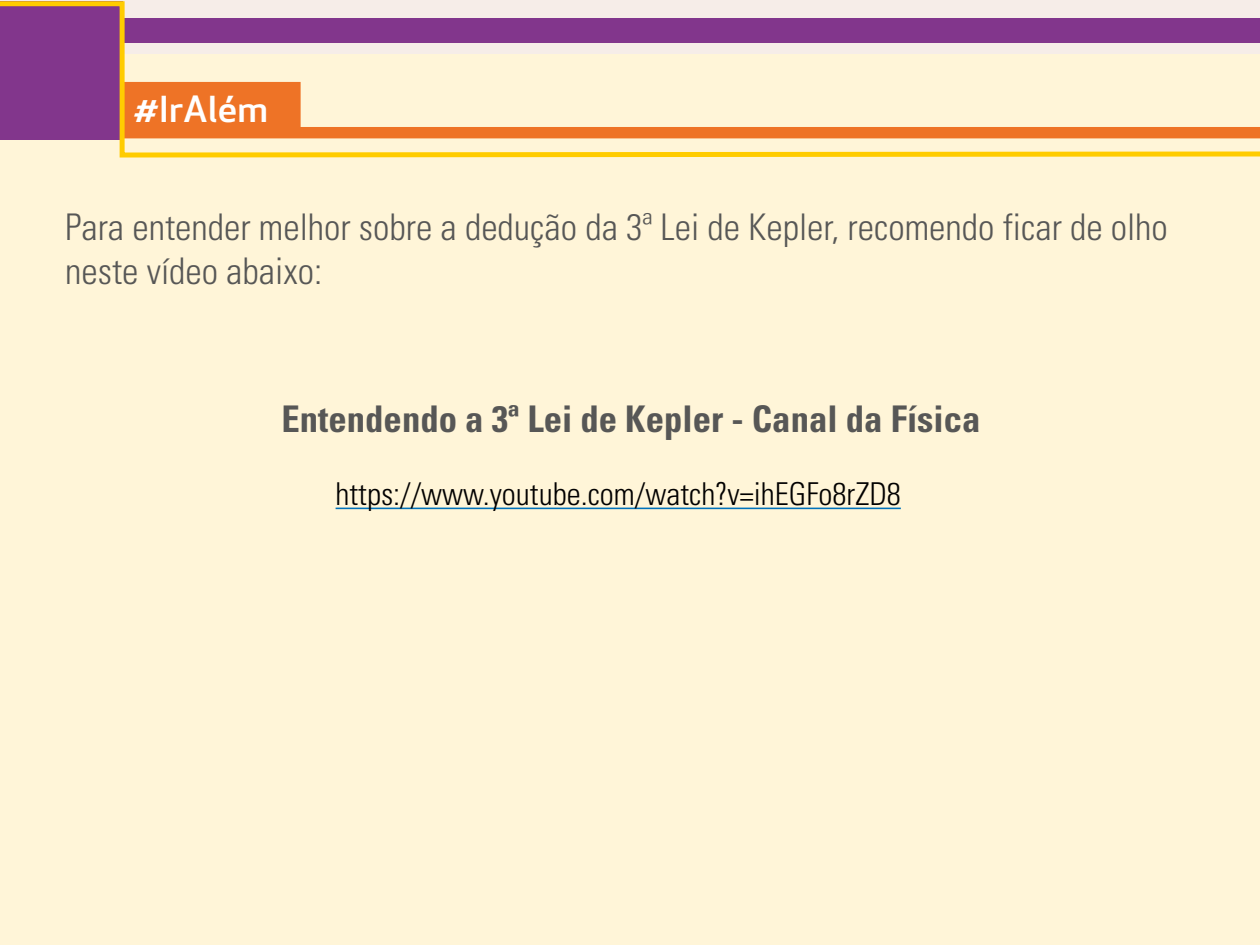
<style>
.page{position:relative;width:1260px;height:945px;background:#fff}
.page>*{position:absolute;margin:0;border:0;box-sizing:border-box;transform-origin:0 0}
.t1{font:300 condensed 36.75px/44.1px "Univers LT Std";color:#575756}
.t2{font:700 condensed 36.75px "Univers LT Std";color:#575756}
.t3{font:500 35px "Apex New";color:#fff;scale:1.1 1}
.t4{font:300 condensed 31.5px "Univers LT Std";color:#000}
</style>
<div class="page">
<div style="left:0;top:54px;width:1260px;height:891px;background:#fff5d8"></div>
<svg style="left:0;top:0;width:1260px;height:158px"></svg>
<hr style="left:336px;top:508px;width:565px;height:1px;background:#0072bb">
<p class="t3" style="left:134px;top:86px;width:123px">#IrAlém</p>
<p class="t1" style="left:65px;top:205px;width:1104px">Para entender melhor sobre a dedução da 3ª Lei de Kepler, recomendo ficar de olho neste vídeo abaixo:</p>
<p class="t2" style="left:282px;top:397px;width:700px">Entendendo a 3ª Lei de Kepler - Canal da Física</p>
<p class="t4" style="left:336px;top:475px;width:567px">https://www.youtube.com/watch?v=ihEGFo8rZD8</p>
</div>
